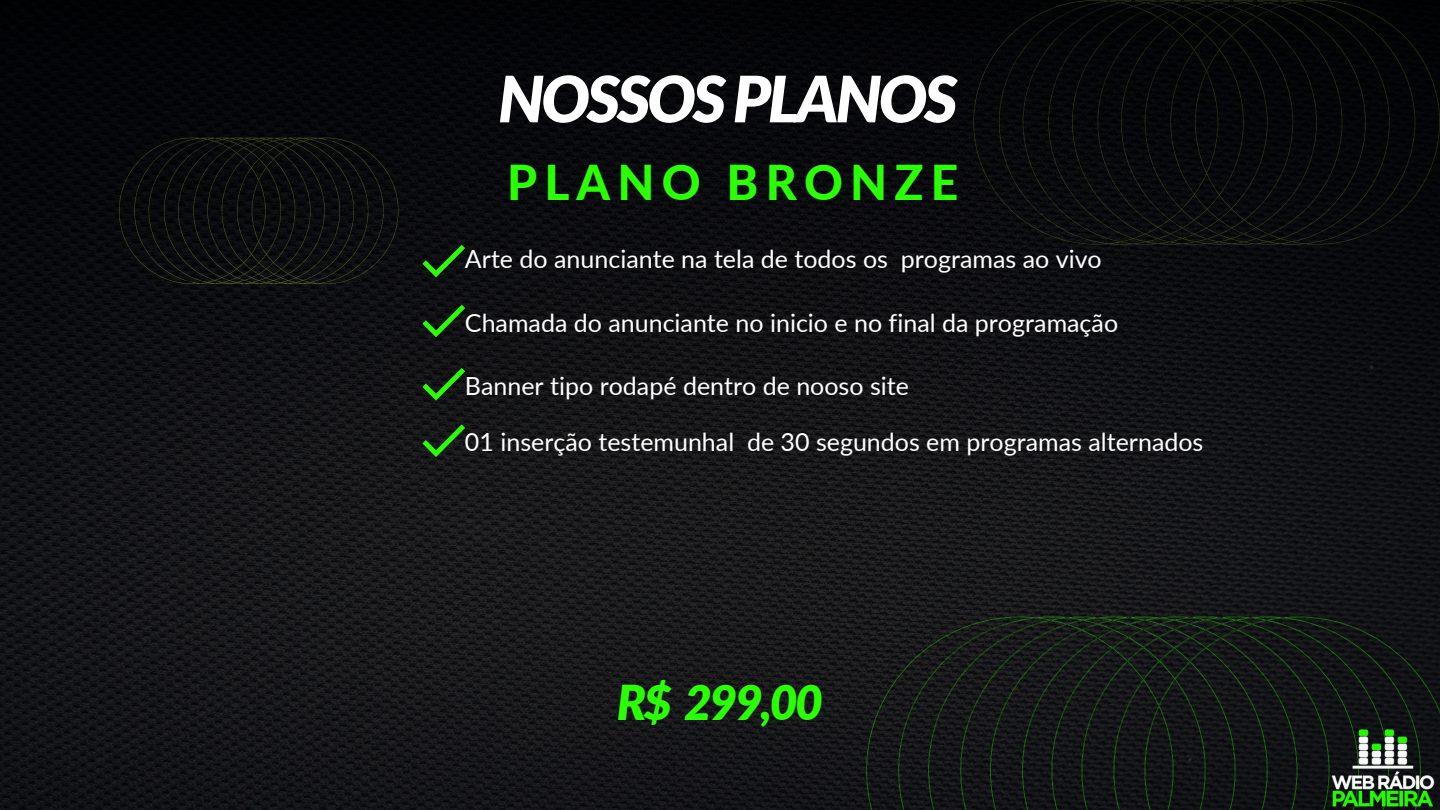
<style>
.page{position:relative;width:1440px;height:810px;background:#fff}
.page>*{position:absolute;margin:0;border:0;box-sizing:border-box;transform-origin:0 0}
.t1{font:italic 900 64px "Lato";letter-spacing:-.05em;color:#fff}
.t2{font:800 48px "Lato";letter-spacing:.15em;color:#2aff06}
.t3{font:italic 900 48px "Lato";color:#2aff06}
.t4{font:25px "Lato";color:#fff}
</style>
<div class="page">
<img style="left:0;top:0;width:1440px;height:810px">
<svg style="left:973px;top:0;width:467px;height:244px;background:#070809"></svg>
<svg style="left:119px;top:138px;width:279px;height:146px;background:#0d0e0e"></svg>
<svg style="left:866px;top:617px;width:574px;height:193px;background:#141817"></svg>
<img style="left:1327px;top:723px;width:113px;height:87px">
<svg style="left:422px;top:245px;width:43px;height:32px"></svg>
<svg style="left:422px;top:305px;width:43px;height:32px"></svg>
<svg style="left:422px;top:368px;width:43px;height:33px"></svg>
<svg style="left:422px;top:424px;width:43px;height:33px"></svg>
<p class="t1" style="left:498px;top:59px;width:461px">NOSSOSPLANOS</p>
<p class="t2" style="left:507px;top:153px;width:453px">PLANO BRONZE</p>
<p class="t4" style="left:465px;top:244px;width:638px">Arte do anunciante na tela de todos os programas ao vivo</p>
<p class="t4" style="left:465px;top:307px;width:655px">Chamada do anunciante no inicio e no final da programação</p>
<p class="t4" style="left:465px;top:370px;width:446px">Banner tipo rodapé dentro de nooso site</p>
<p class="t4" style="left:465px;top:427px;width:740px">01 inserção testemunhal de 30 segundos em programas alternados</p>
<p class="t3" style="left:617px;top:673px;width:208px">R$ 299,00</p>
</div>
